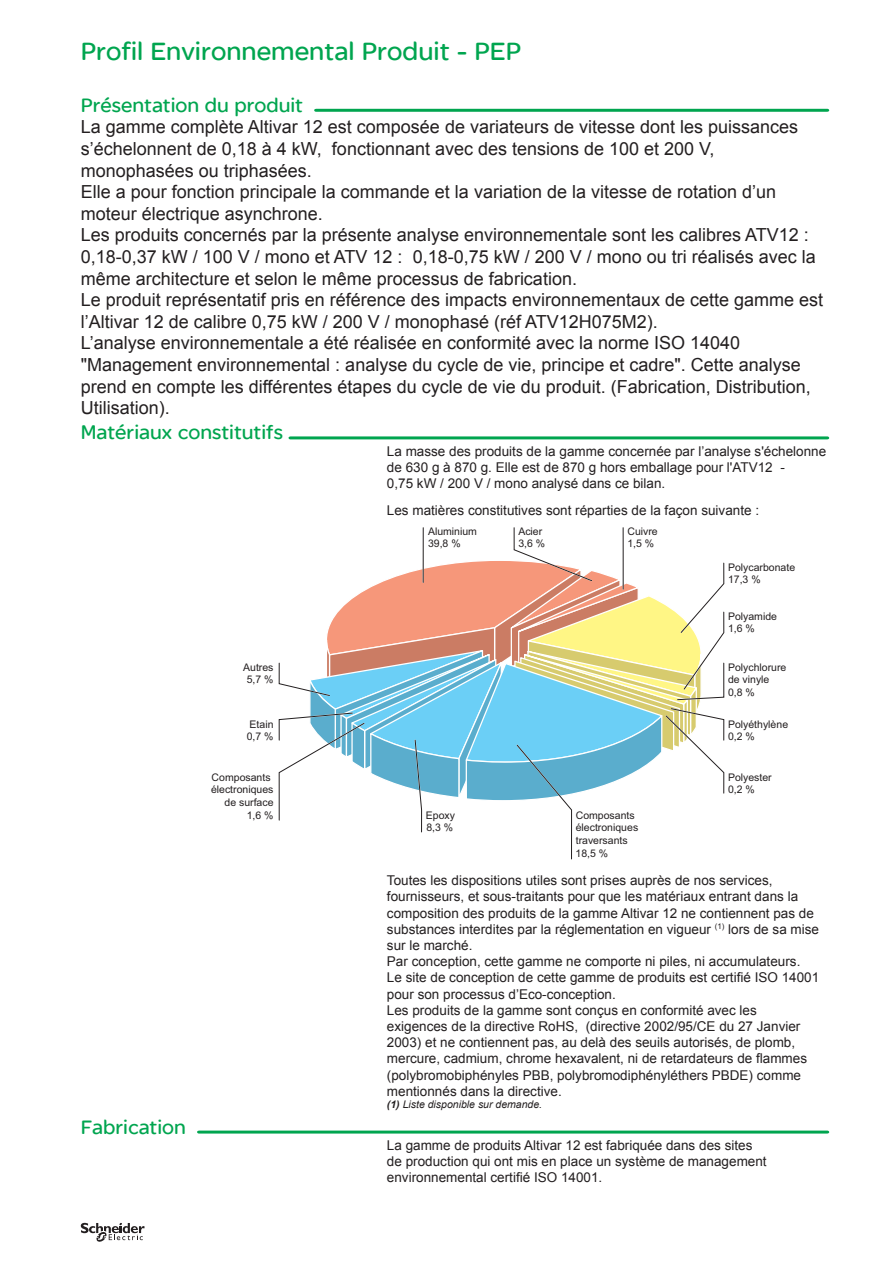
<style>
.page{position:relative;width:893px;height:1263px;background:#fff}
.page>*{position:absolute;margin:0;border:0;box-sizing:border-box;transform-origin:0 0}
.intitulé_document{font:27px "SE Optimist Semi";color:#00a54f}
.titre_de_paragraphe{font:21px "SE Optimist Semi";color:#00a54f}
.presentation-produit{font:18px/21.6px "Arial";color:#231f20}
.texte{font:13.5px/16.2px "Arial";color:#231f20}
.t1{font:10.5px/12px "Arial";color:#231f20}
.legende{font:italic 10.5px "Arial";color:#231f20}
.s1{font-weight:700}
</style>
<div class="page">
<svg style="left:81px;top:1223px;width:64px;height:19px"></svg>
<svg style="left:314px;top:109px;width:515px;height:3px;background:#13ab5c"></svg>
<svg style="left:288px;top:436px;width:541px;height:3px;background:#25b268"></svg>
<svg style="left:278px;top:527px;width:447px;height:333px"></svg>
<hr style="left:423px;top:528px;width:1px;height:54px;background:#231f20">
<svg style="left:197px;top:1130px;width:632px;height:3px;background:#32b671"></svg>
<p class="intitulé_document" style="left:81px;top:36px;width:442px">Profil Environnemental Produit - PEP</p>
<p class="titre_de_paragraphe" style="left:81px;top:93px;width:224px">Présentation du produit</p>
<p class="presentation-produit" style="left:81px;top:116px;width:719px">La gamme complète Altivar 12 est composée de variateurs de vitesse dont les puissances s’échelonnent de 0,18 à 4 kW, fonctionnant avec des tensions de 100 et 200 V, monophasées ou triphasées.</p>
<p class="presentation-produit" style="left:81px;top:181px;width:697px">Elle a pour fonction principale la commande et la variation de la vitesse de rotation d’un moteur électrique asynchrone.</p>
<p class="presentation-produit" style="left:81px;top:224px;width:737px">Les produits concernés par la présente analyse environnementale sont les calibres ATV12 :<br>0,18-0,37 kW / 100 V / mono et ATV 12 : 0,18-0,75 kW / 200 V / mono ou tri réalisés avec la même architecture et selon le même processus de fabrication.</p>
<p class="presentation-produit" style="left:81px;top:289px;width:744px">Le produit représentatif pris en référence des impacts environnementaux de cette gamme est l’Altivar 12 de calibre 0,75 kW / 200 V / monophasé (réf ATV12H075M2).</p>
<p class="presentation-produit" style="left:81px;top:332px;width:732px">L’analyse environnementale a été réalisée en conformité avec la norme ISO 14040 "Management environnemental : analyse du cycle de vie, principe et cadre". Cette analyse prend en compte les différentes étapes du cycle de vie du produit. (Fabrication, Distribution, Utilisation).</p>
<p class="titre_de_paragraphe" style="left:81px;top:421px;width:204px">Matériaux constitutifs</p>
<p class="texte" style="left:387px;top:443px;width:441px">La masse des produits de la gamme concernée par l’analyse s'échelonne de 630 g à 870 g. Elle est de 870 g hors emballage pour l'ATV12 -<br>0,75 kW / 200 V / mono analysé dans ce bilan.</p>
<p class="texte" style="left:387px;top:502px;width:374px">Les matières constitutives sont réparties de la façon suivante :</p>
<p class="t1" style="left:518px;top:526px;width:28px">Acier<br>3,6 %</p>
<p class="t1" style="left:627px;top:526px;width:32px">Cuivre</p>
<p class="t1" style="left:428px;top:526px;width:51px">Aluminium<br>39,8 %</p>
<p class="t1" style="left:627px;top:538px;width:28px">1,5 %</p>
<p class="t1" style="left:243px;top:661px;width:32px;text-align:center">Autres<br>5,7 %</p>
<p class="t1" style="left:247px;top:718px;width:28px">Etain<br>0,7 %</p>
<p class="t1" style="left:211px;top:771px;width:64px;line-height:12.9px;text-align:right">Composants électroniques de surface<br>1,6 %</p>
<p class="titre_de_paragraphe" style="left:81px;top:1115px;width:107px">Fabrication</p>
<p class="t1" style="left:426px;top:809px;width:31px">Epoxy<br>8,3 %</p>
<p class="t1" style="left:576px;top:809px;width:64px;line-height:12.6px">Composants électroniques traversants</p>
<p class="t1" style="left:575px;top:847px;width:34px">18,5 %</p>
<p class="t1" style="left:728px;top:561px;width:69px">Polycarbonate<br>17,3 %</p>
<p class="t1" style="left:728px;top:610px;width:51px">Polyamide<br>1,6 %</p>
<p class="t1" style="left:728px;top:661px;width:60px;line-height:12.8px">Polychlorure de vinyle<br>0,8 %</p>
<p class="t1" style="left:728px;top:718px;width:62px">Polyéthylène<br>0,2 %</p>
<p class="t1" style="left:728px;top:771px;width:45px">Polyester<br>0,2 %</p>
<p class="texte" style="left:387px;top:872px;width:434px">Toutes les dispositions utiles sont prises auprès de nos services, fournisseurs, et sous-traitants pour que les matériaux entrant dans la composition des produits de la gamme Altivar 12 ne contiennent pas de substances interdites par la réglementation en vigueur <sup>(1)</sup> lors de sa mise sur le marché.</p>
<p class="texte" style="left:387px;top:953px;width:415px">Par conception, cette gamme ne comporte ni piles, ni accumulateurs.</p>
<p class="texte" style="left:387px;top:970px;width:434px">Le site de conception de cette gamme de produits est certifié ISO 14001 pour son processus d’Eco-conception.</p>
<p class="texte" style="left:387px;top:1002px;width:422px">Les produits de la gamme sont conçus en conformité avec les exigences de la directive RoHS, (directive 2002/95/CE du 27 Janvier 2003) et ne contiennent pas, au delà des seuils autorisés, de plomb, mercure, cadmium, chrome hexavalent, ni de retardateurs de flammes (polybromobiphényles PBB, polybromodiphényléthers PBDE) comme mentionnés dans la directive.</p>
<p class="legende" style="left:387px;top:1098px;width:157px"><span class="s1">(1)</span> Liste disponible sur demande.</p>
<p class="texte" style="left:387px;top:1137px;width:381px">La gamme de produits Altivar 12 est fabriquée dans des sites de production qui ont mis en place un système de management environnemental certifié ISO 14001.</p>
</div>
